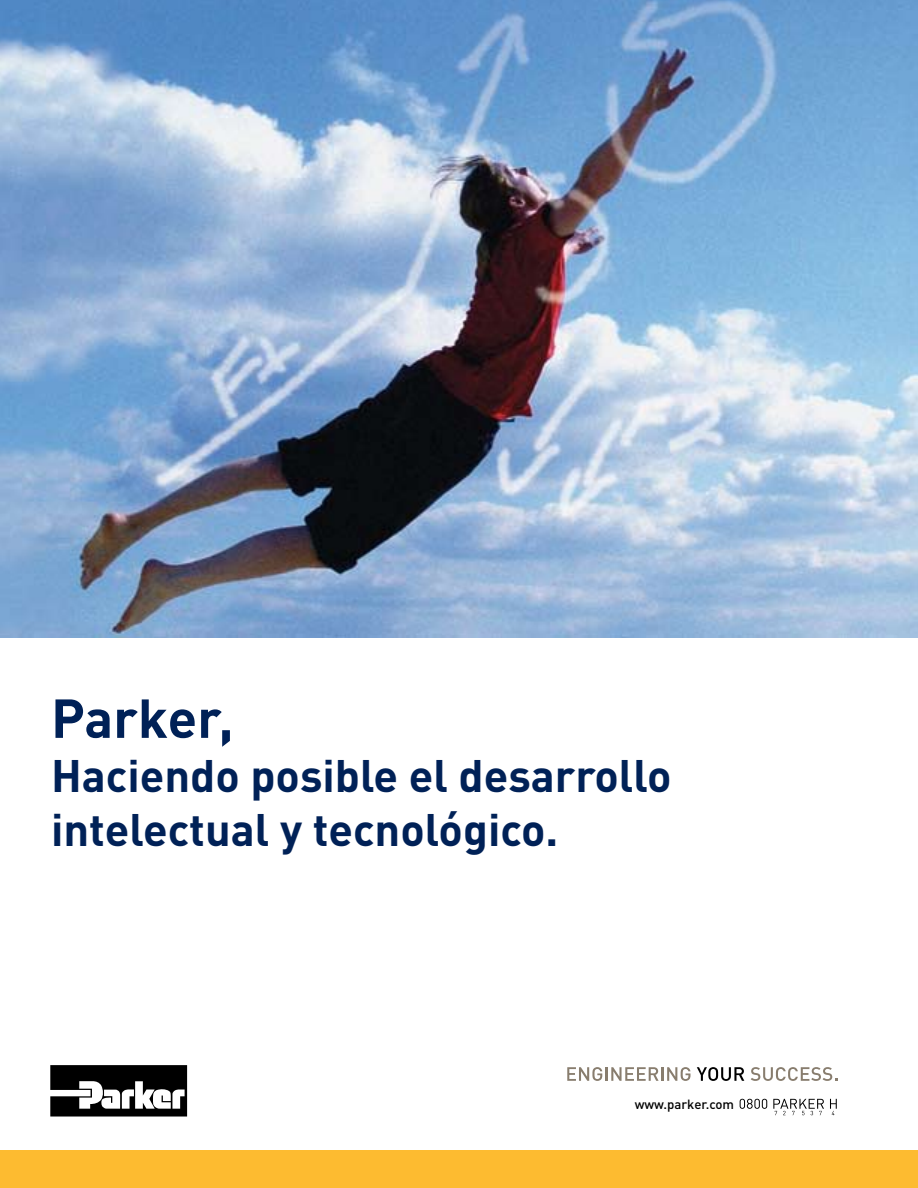
<style>
.page{position:relative;width:918px;height:1188px;background:#fff}
.page>*{position:absolute;margin:0;border:0;box-sizing:border-box;transform-origin:0 0}
.t1{font:700 54px "DINOT";color:#002157}
.t2{font:700 45px/54px "DINOT";color:#002157}
.t3{font:500 13.2px "DINOT";color:#000}
</style>
<div class="page">
<img style="left:0;top:0;width:918px;height:638px">
<div style="left:0;top:1150px;width:918px;height:38px;background:#fdbb30"></div>
<svg style="left:50px;top:1065px;width:137px;height:52px"></svg>
<svg style="left:567px;top:1067px;width:123px;height:14px"></svg>
<svg style="left:697px;top:1067px;width:47px;height:14px"></svg>
<svg style="left:751px;top:1067px;width:86px;height:14px"></svg>
<svg style="left:740px;top:1099px;width:97px;height:16px"></svg>
<p class="t1" style="left:51px;top:682px;width:184px">Parker,</p>
<p class="t2" style="left:51px;top:747px;width:622px">Haciendo posible el desarrollo intelectual y tecnológico.</p>
<p class="t3" style="left:635px;top:1095px;width:101px">www.parker.com</p>
</div>
